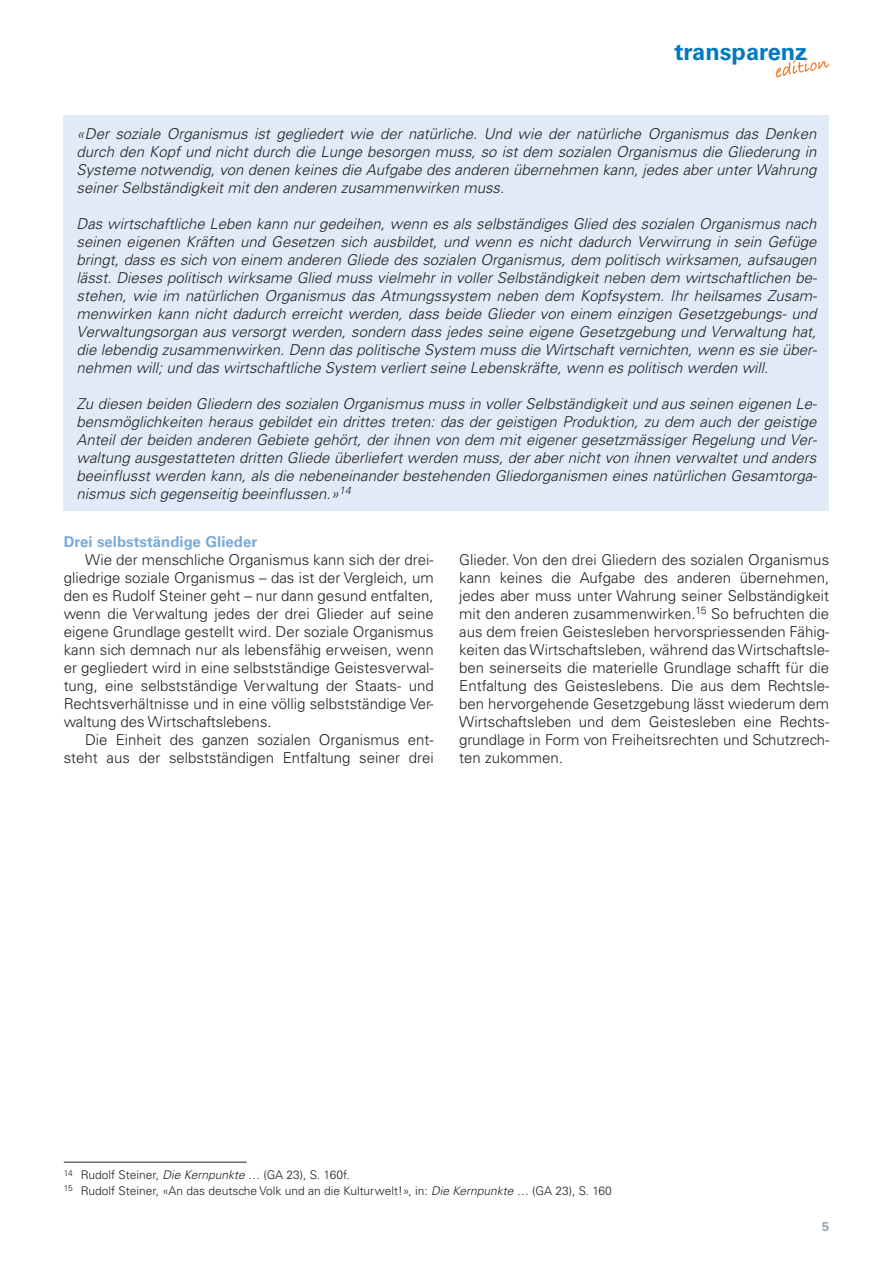
<style>
.page{position:relative;width:893px;height:1263px;background:#fff}
.page>*{position:absolute;margin:0;border:0;box-sizing:border-box;transform-origin:0 0}
.t1{font:700 23.55px "Univers";color:#0079c2}
.t2{font:italic 300 15px/18px "Univers";color:#231f20;text-align:justify}
.t3{font:300 15px/18px "Univers";color:#231f20;text-align:justify}
.t4{font:700 15px "Univers";color:#7aabdb}
.t5{font:700 12.75px "Univers";color:#95a4ad}
.t6{font:300 12px/15.3px "Univers";color:#231f20}
.s1{font-style:italic}
</style>
<div class="page">
<svg style="left:776px;top:58px;width:53px;height:19px"></svg>
<hr style="left:64px;top:1162px;width:183px;height:1px;background:#231f20">
<div style="left:64px;top:115px;width:765px;height:396px;background:#e1ebf7"></div>
<h1 class="t1" style="left:674px;top:38px;width:134px">transparenz</h1>
<p class="t2" style="left:77px;top:124px;width:741px">«Der soziale Organismus ist gegliedert wie der natürliche. Und wie der natürliche Organismus das Denken durch den Kopf und nicht durch die Lunge besorgen muss, so ist dem sozialen Organismus die Gliederung in Systeme notwendig, von denen keines die Aufgabe des anderen übernehmen kann, jedes aber unter Wahrung seiner Selbständigkeit mit den anderen zusammenwirken muss.</p>
<p class="t2" style="left:77px;top:214px;width:742px">Das wirtschaftliche Leben kann nur gedeihen, wenn es als selbständiges Glied des sozialen Organismus nach seinen eigenen Kräften und Gesetzen sich ausbildet, und wenn es nicht dadurch Verwirrung in sein Gefüge bringt, dass es sich von einem anderen Gliede des sozialen Organismus, dem politisch wirksamen, aufsaugen lässt. Dieses politisch wirksame Glied muss vielmehr in voller Selbständigkeit neben dem wirtschaftlichen be&shy;stehen, wie im natürlichen Organismus das Atmungssystem neben dem Kopfsystem. Ihr heilsames Zusam&shy;menwirken kann nicht dadurch erreicht werden, dass beide Glieder von einem einzigen Gesetzgebungs- und Verwaltungsorgan aus versorgt werden, sondern dass jedes seine eigene Gesetzgebung und Verwaltung hat, die lebendig zusammenwirken. Denn das politische System muss die Wirtschaft vernichten, wenn es sie über&shy;nehmen will; und das wirtschaftliche System verliert seine Lebenskräfte, wenn es politisch werden will.</p>
<p class="t2" style="left:77px;top:394px;width:742px">Zu diesen beiden Gliedern des sozialen Organismus muss in voller Selbständigkeit und aus seinen eigenen Le&shy;bensmöglichkeiten heraus gebildet ein drittes treten: das der geistigen Produktion, zu dem auch der geistige Anteil der beiden anderen Gebiete gehört, der ihnen von dem mit eigener gesetzmässiger Regelung und Ver&shy;waltung ausgestatteten dritten Gliede überliefert werden muss, der aber nicht von ihnen verwaltet und anders beeinflusst werden kann, als die nebeneinander bestehenden Gliedorganismen eines natürlichen Gesamtorga&shy;nismus sich gegenseitig beeinflussen.»<sup>14</sup></p>
<p class="t4" style="left:64px;top:532px;width:195px">Drei selbstständige Glieder</p>
<p class="t3" style="left:64px;top:550px;width:371px;text-indent:21px">Wie der menschliche Organismus kann sich der drei&shy;gliedrige soziale Organismus – das ist der Vergleich, um den es Rudolf Steiner geht – nur dann gesund entfalten, wenn die Verwaltung jedes der drei Glieder auf seine eigene Grundlage gestellt wird. Der soziale Organismus kann sich demnach nur als lebensfähig erweisen, wenn er gegliedert wird in eine selbstständige Geistesverwal&shy;tung, eine selbstständige Verwaltung der Staats- und Rechtsverhältnisse und in eine völlig selbstständige Ver&shy;waltung des Wirtschaftslebens.</p>
<p class="t3" style="left:64px;top:730px;width:371px;text-align:right">Die Einheit des ganzen sozialen Organismus ent&shy;steht aus der selbstständigen Entfaltung seiner drei</p>
<p class="t3" style="left:459px;top:550px;width:371px">Glieder. Von den drei Gliedern des sozialen Organismus kann keines die Aufgabe des anderen übernehmen, jedes aber muss unter Wahrung seiner Selbständigkeit mit den anderen zusammenwirken.<sup>15</sup> So befruchten die aus dem freien Geistesleben hervorspriessenden Fähig&shy;keiten das Wirtschaftsleben, während das Wirtschaftsle&shy;ben seinerseits die materielle Grundlage schafft für die Entfaltung des Geisteslebens. Die aus dem Rechtsle&shy;ben hervorgehende Gesetzgebung lässt wiederum dem Wirtschaftsleben und dem Geistesleben eine Rechts&shy;grundlage in Form von Freiheitsrechten und Schutzrech&shy;ten zukommen.</p>
<p class="t6" style="left:64px;top:1167px;width:550px"><sup>14</sup> Rudolf Steiner, <span class="s1">Die Kernpunkte …</span> (GA 23), S. 160f.<br><sup>15</sup> Rudolf Steiner, «An das deutsche Volk und an die Kulturwelt!», in: <span class="s1">Die Kernpunkte …</span> (GA 23), S. 160</p>
<p class="t5" style="left:822px;top:1219px;width:9px">5</p>
</div>
